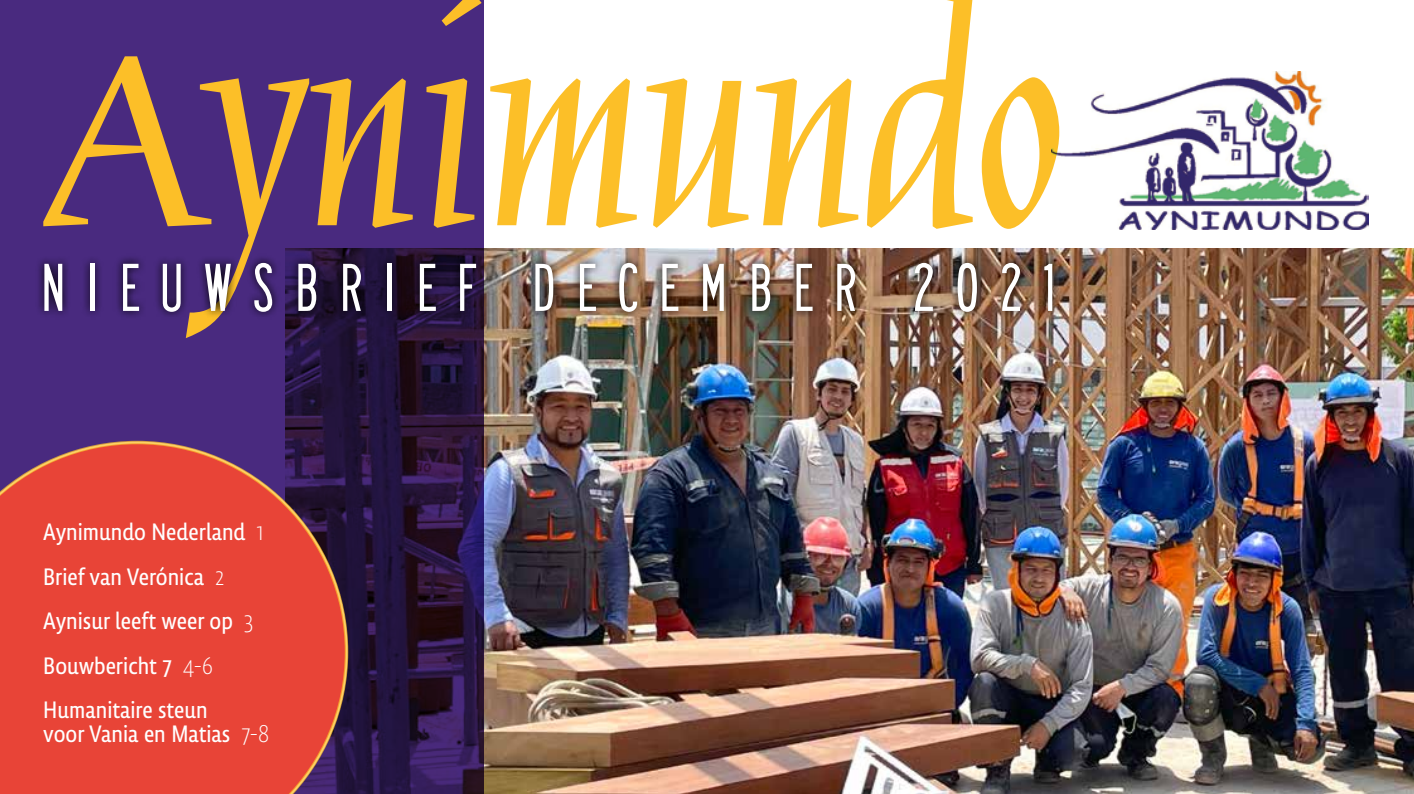
<style>
.page{position:relative;width:1414px;height:794px;background:#fff}
.page>*{position:absolute;margin:0;border:0;box-sizing:border-box;transform-origin:0 0}
.t1{font:360.68px "Mauritius I";color:#fcbf28}
.t2{font:70.7px "Saa Series AD";letter-spacing:.27em;color:#fff}
.t3{font:24.5px/44.3px "Lemon Sans Next Cond";color:#fff}
.s1{font-weight:300}
</style>
<div class="page">
<img style="left:484px;top:248px;width:930px;height:546px">
<svg style="left:0;top:0;width:484px;height:794px;background:#3e236a"></svg>
<svg style="left:0;top:441px;width:348px;height:353px;background:#d4413b"></svg>
<img style="left:1051px;top:71px;width:317px;height:159px">
<img style="left:35px;top:254px;width:1026px;height:66px">
<h1 class="t1" style="left:40px;top:-31px;width:1022px">Aynimundo</h1>
<h2 class="t2" style="left:40px;top:250px;width:1019px">NIEUWSBRIEF DECEMBER 2021</h2>
<p class="t3" style="left:43px;top:510px;width:222px">Aynimundo Nederland <span class="s1">1<br></span>Brief van Verónica <span class="s1">2<br></span>Aynisur leeft weer op <span class="s1">3<br></span>Bouwbericht 7 <span class="s1">4-6<br></span>Humanitaire steun</p>
<p class="t3" style="left:43px;top:712px;width:227px">voor Vania en Matias <span class="s1">7-8</span></p>
</div>
